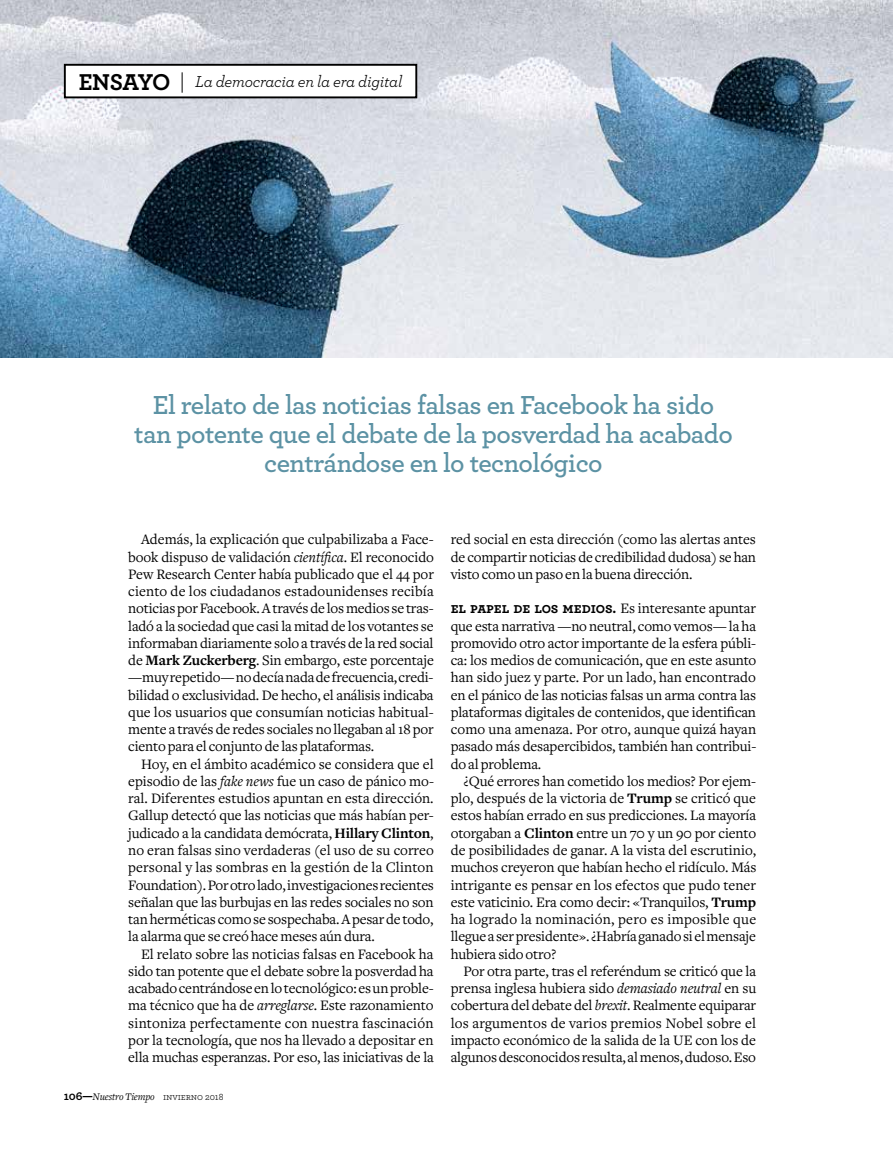
<style>
.page{position:relative;width:893px;height:1149px;background:#fff}
.page>*{position:absolute;margin:0;border:0;box-sizing:border-box;transform-origin:0 0}
.t1{font:600 27.3px/29.2px "Archer";letter-spacing:-.025em;color:#5c92a4;text-align:center}
.t2{font:700 24px "Archer";color:#000}
.t3{font:italic 16.5px "Archer";letter-spacing:-.015em;color:#000}
.t4{font:15px/17.2px "Freight Text";letter-spacing:-.01em;color:#000;text-align:justify}
.t5{font:italic 10.5px "Freight Text";letter-spacing:-.01em;color:#000}
.s1{font-style:italic}
.s2{font-weight:700}
.s3{font-family:"Archer";font-weight:700;font-style:normal;font-size:12px}
.s4{font-family:"Archer Book SC";font-style:normal;font-size:9.75px}
.s5{font-family:"Archer";font-style:normal;font-size:9.75px}
.s6{font-family:"Archer Bold SC"}
</style>
<div class="page">
<img style="left:0;top:0;width:893px;height:357px">
<div style="left:65px;top:65px;width:351px;height:32px;background:#fff"></div>
<div style="left:64px;top:64px;width:353px;height:34px;border:2px solid #000"></div>
<svg style="left:182px;top:72px;width:1px;height:21px"></svg>
<h2 class="t2" style="left:79px;top:67px;width:76px">ENS AYO</h2>
<p class="t3" style="left:195px;top:71px;width:209px">La democracia en la era digital</p>
<h1 class="t1" style="left:134px;top:389px;width:600px">El relato de las noticias falsas en Facebook ha sido tan potente que el debate de la posverdad ha acabado centrándose en lo tecnológico</h1>
<p class="t4" style="left:128px;top:531px;width:307px;text-indent:13px">Además, la explicación que culpabilizaba a Face&shy;book dispuso de validación <span class="s1">científica</span>. El reconocido Pew Research Center había publicado que el 44 por ciento de los ciudadanos estadounidenses recibía noticias por Facebook. A través de los medios se tras&shy;ladó a la sociedad que casi la mitad de los votantes se informaban diariamente solo a través de la red social de <span class="s2">Mark Zuckerberg</span>. Sin embargo, este porcentaje —muy repetido— no decía nada de frecuencia, credi&shy;bilidad o exclusividad. De hecho, el análisis indicaba que los usuarios que consumían noticias habitual&shy;mente a través de redes sociales no llegaban al 18 por ciento para el conjunto de las plataformas.</p>
<p class="t4" style="left:128px;top:755px;width:307px;text-indent:13px">Hoy, en el ámbito académico se considera que el episodio de las <span class="s1">fake news</span> fue un caso de pánico mo&shy;ral. Diferentes estudios apuntan en esta dirección.<br>Gallup detectó que las noticias que más habían per&shy;judicado a la candidata demócrata, <span class="s2">Hillary Clinton</span>, no eran falsas sino verdaderas (el uso de su correo personal y las sombras en la gestión de la Clinton Foundation). Por otro lado, investigaciones recientes señalan que las burbujas en las redes sociales no son tan herméticas como se sospechaba. A pesar de todo, la alarma que se creó hace meses aún dura.</p>
<p class="t4" style="left:128px;top:945px;width:307px;text-indent:13px">El relato sobre las noticias falsas en Facebook ha sido tan potente que el debate sobre la posverdad ha acabado centrándose en lo tecnológico: es un proble&shy;ma técnico que ha de <span class="s1">arreglarse</span>. Este razonamiento sintoniza perfectamente con nuestra fascinación por la tecnología, que nos ha llevado a depositar en ella muchas esperanzas. Por eso, las iniciativas de la</p>
<p class="t5" style="left:64px;top:1090px;width:161px"><span class="s3">106—</span>Nuestro Tiempo <span class="s4">invierno</span> <span class="s5">2018</span></p>
<p class="t4" style="left:451px;top:531px;width:307px">red social en esta dirección (como las alertas antes de compartir noticias de credibilidad dudosa) se han visto como un paso en la buena dirección.</p>
<p class="t4" style="left:451px;top:600px;width:307px"><span class="s6">el papel de los medios.</span> Es interesante apuntar que esta narrativa —no neutral, como vemos— la ha promovido otro actor importante de la esfera públi&shy;ca: los medios de comunicación, que en este asunto han sido juez y parte. Por un lado, han encontrado en el pánico de las noticias falsas un arma contra las plataformas digitales de contenidos, que identifican como una amenaza. Por otro, aunque quizá hayan pasado más desapercibidos, también han contribui&shy;do al problema.</p>
<p class="t4" style="left:451px;top:772px;width:307px;text-indent:13px">¿Qué errores han cometido los medios? Por ejem&shy;plo, después de la victoria de <span class="s2">Trump</span> se criticó que estos habían errado en sus predicciones. La mayoría otorgaban a <span class="s2">Clinton</span> entre un 70 y un 90 por ciento de posibilidades de ganar. A la vista del escrutinio, muchos creyeron que habían hecho el ridículo. Más intrigante es pensar en los efectos que pudo tener este vaticinio. Era como decir: «Tranquilos, <span class="s2">Trump </span>ha logrado la nominación, pero es imposible que llegue a ser presidente». ¿Habría ganado si el mensaje hubiera sido otro?</p>
<p class="t4" style="left:451px;top:962px;width:307px;text-indent:13px">Por otra parte, tras el referéndum se criticó que la prensa inglesa hubiera sido <span class="s1">demasiado neutral</span> en su cobertura del debate del <span class="s1">brexit</span>. Realmente equiparar los argumentos de varios premios Nobel sobre el impacto económico de la salida de la UE con los de algunos desconocidos resulta, al menos, dudoso. Eso</p>
</div>
